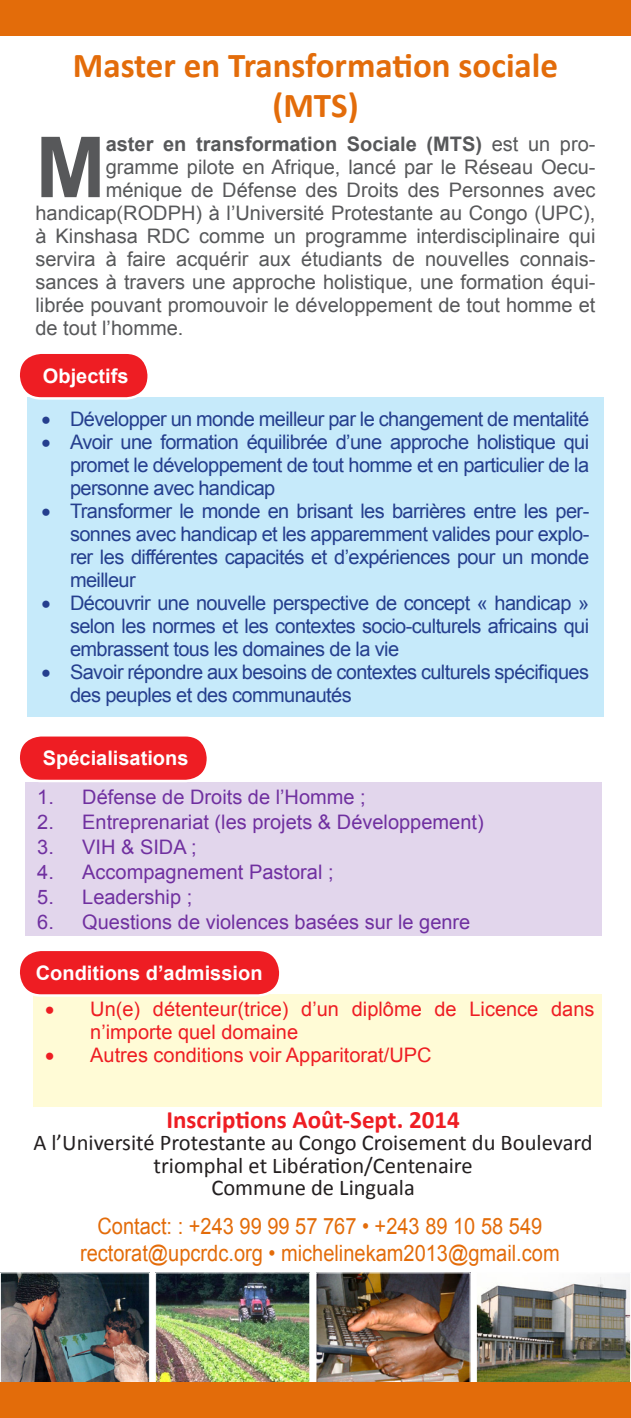
<style>
.page{position:relative;width:631px;height:1418px;background:#fff}
.page>*{position:absolute;margin:0;border:0;box-sizing:border-box;transform-origin:0 0}
.t1{font:700 84.25px "Arial";color:#57585a}
.t2{font:700 35px/40.2px "Calibri";color:#e36c0a;text-align:center}
.List_Paragraph{font:700 25px "Calibri";color:#ee1d23}
.List_Paragraph-2{font:22.5px/22.5px "Calibri";color:#231f20;text-align:center}
.t3{font:22.5px "Arial";color:#e36c0a;scale:.89 1}
.List_Paragraph-3{font:20px/23px "Arial";letter-spacing:-.03em;color:#253f8e;text-align:justify}
.t4{font:20px "Arial";color:#57585a}
.List_Paragraph-4{font:20px "Arial";color:#7030a0}
.List_Paragraph-5{font:20px/23px "Arial";color:#ee1d23}
.t5{font:700 20px "Arial";color:#fff}
.t6{font:700 20px "Arial";color:#57585a}
.s1{font-weight:400}
</style>
<div class="page">
<img style="left:2px;top:1274px;width:146px;height:108px">
<div style="left:0;top:1272px;width:150px;height:112px;border:1px solid #fff"></div>
<img style="left:157px;top:1274px;width:151px;height:108px">
<div style="left:155px;top:1272px;width:155px;height:112px;border:1px solid #fff"></div>
<img style="left:317px;top:1274px;width:151px;height:108px">
<div style="left:315px;top:1272px;width:155px;height:112px;border:1px solid #fff"></div>
<img style="left:478px;top:1274px;width:151px;height:108px">
<div style="left:476px;top:1272px;width:155px;height:112px;border:1px solid #fff"></div>
<div style="left:27px;top:397px;width:576px;height:319px;background:#c6eafa"></div>
<div style="left:26px;top:782px;width:575px;height:154px;background:#e2d6ec"></div>
<div style="left:33px;top:994px;width:568px;height:112px;background:#fffbd6"></div>
<div style="left:19px;top:353px;width:130px;height:45px;background:#ee1d23;border-radius:23px"></div>
<div style="left:17px;top:351px;width:133px;height:49px;border:2px solid #fff;border-radius:23px"></div>
<div style="left:19px;top:735px;width:189px;height:46px;background:#ee1d23;border-radius:23px"></div>
<div style="left:17px;top:734px;width:192px;height:48px;border:2px solid #fff;border-radius:23px"></div>
<div style="left:19px;top:949px;width:261px;height:46px;background:#ee1d23;border-radius:23px"></div>
<div style="left:17px;top:948px;width:264px;height:48px;border:2px solid #fff;border-radius:23px"></div>
<div style="left:0;top:1382px;width:631px;height:35px;background:#e36c0a"></div>
<div style="left:0;top:0;width:631px;height:35px;background:#e36c0a"></div>
<p class="t2" style="left:73px;top:43px;width:487px">Master en Transformation sociale (MTS)</p>
<p class="t1" style="left:35px;top:112px;width:72px">M</p>
<p class="t6" style="left:106px;top:131px;width:491px">aster en transformation Sociale (MTS) <span class="s1">est un pro-</span></p>
<p class="t4" style="left:106px;top:154px;width:491px">gramme pilote en Afrique, lancé par le Réseau Oecu-</p>
<p class="t4" style="left:106px;top:177px;width:491px">ménique de Défense des Droits des Personnes avec</p>
<p class="t4" style="left:35px;top:200px;width:561px">handicap(RODPH) à l’Université Protestante au Congo (UPC),</p>
<p class="t4" style="left:35px;top:223px;width:561px">à Kinshasa RDC comme un programme interdisciplinaire qui</p>
<p class="t4" style="left:35px;top:246px;width:561px">servira à faire acquérir aux étudiants de nouvelles connais-</p>
<p class="t4" style="left:35px;top:269px;width:561px">sances à travers une approche holistique, une formation équi-</p>
<p class="t4" style="left:35px;top:292px;width:561px">librée pouvant promouvoir le développement de tout homme et</p>
<p class="t4" style="left:35px;top:315px;width:149px">de tout l’homme.</p>
<p class="t5" style="left:43px;top:362px;width:87px">Objectifs</p>
<p class="List_Paragraph-3" style="left:42px;top:407px;width:549px">• Développer un monde meilleur par le changement de mentalité</p>
<p class="List_Paragraph-3" style="left:70px;top:430px;width:521px;text-indent:-28px">• Avoir une formation équilibrée d’une approche holistique qui promet le développement de tout homme et en particulier de la personne avec handicap</p>
<p class="List_Paragraph-3" style="left:70px;top:499px;width:521px;text-indent:-28px">• Transformer le monde en brisant les barrières entre les per&shy;sonnes avec handicap et les apparemment valides pour explo&shy;rer les différentes capacités et d’expériences pour un monde meilleur</p>
<p class="List_Paragraph-3" style="left:70px;top:591px;width:520px;text-indent:-28px">• Découvrir une nouvelle perspective de concept « handicap » selon les normes et les contextes socio-culturels africains qui embrassent tous les domaines de la vie</p>
<p class="List_Paragraph-3" style="left:70px;top:660px;width:520px;text-indent:-28px">• Savoir répondre aux besoins de contextes culturels spécifiques des peuples et des communautés</p>
<p class="t5" style="left:43px;top:745px;width:147px">Spécialisations</p>
<p class="List_Paragraph-4" style="left:37px;top:783px;width:330px">1. Défense de Droits de l’Homme ;</p>
<p class="List_Paragraph-4" style="left:37px;top:808px;width:448px">2. Entreprenariat (les projets &amp; Développement)</p>
<p class="List_Paragraph-4" style="left:37px;top:833px;width:161px">3. VIH &amp; SIDA ;</p>
<p class="List_Paragraph-4" style="left:37px;top:858px;width:298px">4. Accompagnement Pastoral ;</p>
<p class="List_Paragraph-4" style="left:37px;top:883px;width:157px">5. Leadership ;</p>
<p class="List_Paragraph-4" style="left:37px;top:908px;width:434px">6. Questions de violences basées sur le genre</p>
<p class="t5" style="left:36px;top:959px;width:228px">Conditions d’admission</p>
<p class="List_Paragraph-5" style="left:90px;top:997px;width:506px;text-indent:-45px">• Un(e) détenteur(trice) d’un diplôme de Licence dans n’importe quel domaine</p>
<p class="List_Paragraph-5" style="left:45px;top:1043px;width:388px">• Autres conditions voir Apparitorat/UPC</p>
<p class="List_Paragraph" style="left:166px;top:1103px;width:295px">Inscriptions Août-Sept. 2014</p>
<p class="List_Paragraph-2" style="left:33px;top:1130px;width:561px">A l’Université Protestante au Congo Croisement du Boulevard triomphal et Libération/Centenaire</p>
<p class="List_Paragraph-2" style="left:211px;top:1175px;width:205px">Commune de Linguala</p>
<p class="t3" style="left:97px;top:1210px;width:501px">Contact: : +243 99 99 57 767 • +243 89 10 58 549</p>
<p class="t3" style="left:80px;top:1237px;width:540px">rectorat@upcrdc.org • michelinekam2013@gmail.com</p>
</div>
